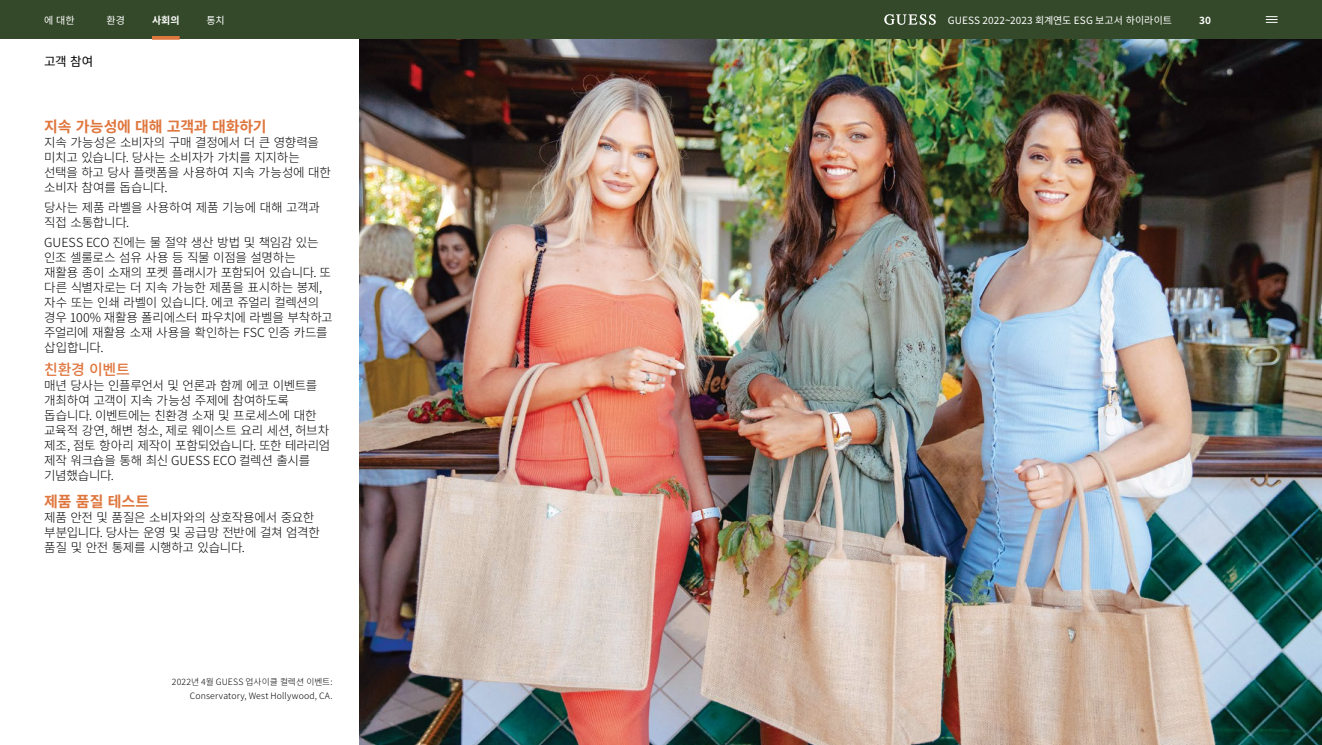
<style>
.page{position:relative;width:1322px;height:745px;background:#fff}
.page>*{position:absolute;margin:0;border:0;box-sizing:border-box;transform-origin:0 0}
.Subhead_1{font:700 15px "Noto Sans KR";letter-spacing:-.01em;color:#df763e}
.Subhead_2{font:500 15px "Noto Sans KR";letter-spacing:-.02em;color:#df763e}
.Body_Text{font:300 12.5px/15px "Noto Sans KR";letter-spacing:-.02em;color:#000}
.Page_Title{font:12.5px "Noto Sans KR";color:#000}
.t1{font:10px "Noto Sans KR";letter-spacing:.005em;color:#fff}
.t2{font:700 10px "Noto Sans KR";color:#fff}
.t3{font:300 8.75px "Noto Sans KR";letter-spacing:.015em;color:#000}
</style>
<div class="page">
<img style="left:359px;top:39px;width:963px;height:705px">
<div style="left:0;top:0;width:1322px;height:39px;background:#34492a"></div>
<svg style="left:152px;top:36px;width:28px;height:4px"></svg>
<svg style="left:884px;top:14px;width:52px;height:11px"></svg>
<svg style="left:1266px;top:16px;width:11px;height:7px"></svg>
<p class="t1" style="left:44px;top:14px;width:32px">에 대한</p>
<p class="t1" style="left:107px;top:14px;width:20px">환경</p>
<p class="t2" style="left:152px;top:14px;width:29px">사회의</p>
<p class="t1" style="left:206px;top:14px;width:20px">통치</p>
<p class="t1" style="left:948px;top:14px;width:226px">GUESS 2022~2023 회계연도 ESG 보고서 하이라이트</p>
<p class="t2" style="left:1199px;top:14px;width:13px">30</p>
<p class="Page_Title" style="left:44px;top:54px;width:51px">고객 참여</p>
<p class="Subhead_1" style="left:44px;top:118px;width:224px">지속 가능성에 대해 고객과 대화하기</p>
<p class="Body_Text" style="left:44px;top:135px;width:288px">지속 가능성은 소비자의 구매 결정에서 더 큰 영향력을 미치고 있습니다. 당사는 소비자가 가치를 지지하는 선택을 하고 당사 플랫폼을 사용하여 지속 가능성에 대한 소비자 참여를 돕습니다.</p>
<p class="Body_Text" style="left:44px;top:200px;width:277px">당사는 제품 라벨을 사용하여 제품 기능에 대해 고객과 직접 소통합니다.</p>
<p class="Body_Text" style="left:44px;top:235px;width:290px">GUESS ECO 진에는 물 절약 생산 방법 및 책임감 있는 인조 셀룰로스 섬유 사용 등 직물 이점을 설명하는 재활용 종이 소재의 포켓 플래시가 포함되어 있습니다. 또 다른 식별자로는 더 지속 가능한 제품을 표시하는 봉제, 자수 또는 인쇄 라벨이 있습니다. 에코 쥬얼리 컬렉션의 경우 100% 재활용 폴리에스터 파우치에 라벨을 부착하고 주얼리에 재활용 소재 사용을 확인하는 FSC 인증 카드를 삽입합니다.</p>
<p class="Subhead_2" style="left:44px;top:360px;width:87px">친환경 이벤트</p>
<p class="Body_Text" style="left:44px;top:377px;width:288px">매년 당사는 인플루언서 및 언론과 함께 에코 이벤트를 개최하여 고객이 지속 가능성 주제에 참여하도록 돕습니다. 이벤트에는 친환경 소재 및 프로세스에 대한 교육적 강연, 해변 청소, 제로 웨이스트 요리 세션, 허브차 제조, 점토 항아리 제작이 포함되었습니다. 또한 테라리엄 제작 워크숍을 통해 최신 GUESS ECO 컬렉션 출시를 기념했습니다.</p>
<p class="Subhead_1" style="left:44px;top:492px;width:106px">제품 품질 테스트</p>
<p class="Body_Text" style="left:44px;top:509px;width:277px">제품 안전 및 품질은 소비자와의 상호작용에서 중요한 부분입니다. 당사는 운영 및 공급망 전반에 걸쳐 엄격한 품질 및 안전 통제를 시행하고 있습니다.</p>
<p class="t3" style="left:172px;top:676px;width:162px">2022년 4월 GUESS 업사이클 컬렉션 이벤트:</p>
<p class="t3" style="left:190px;top:690px;width:144px">Conservatory, West Hollywood, CA.</p>
</div>
